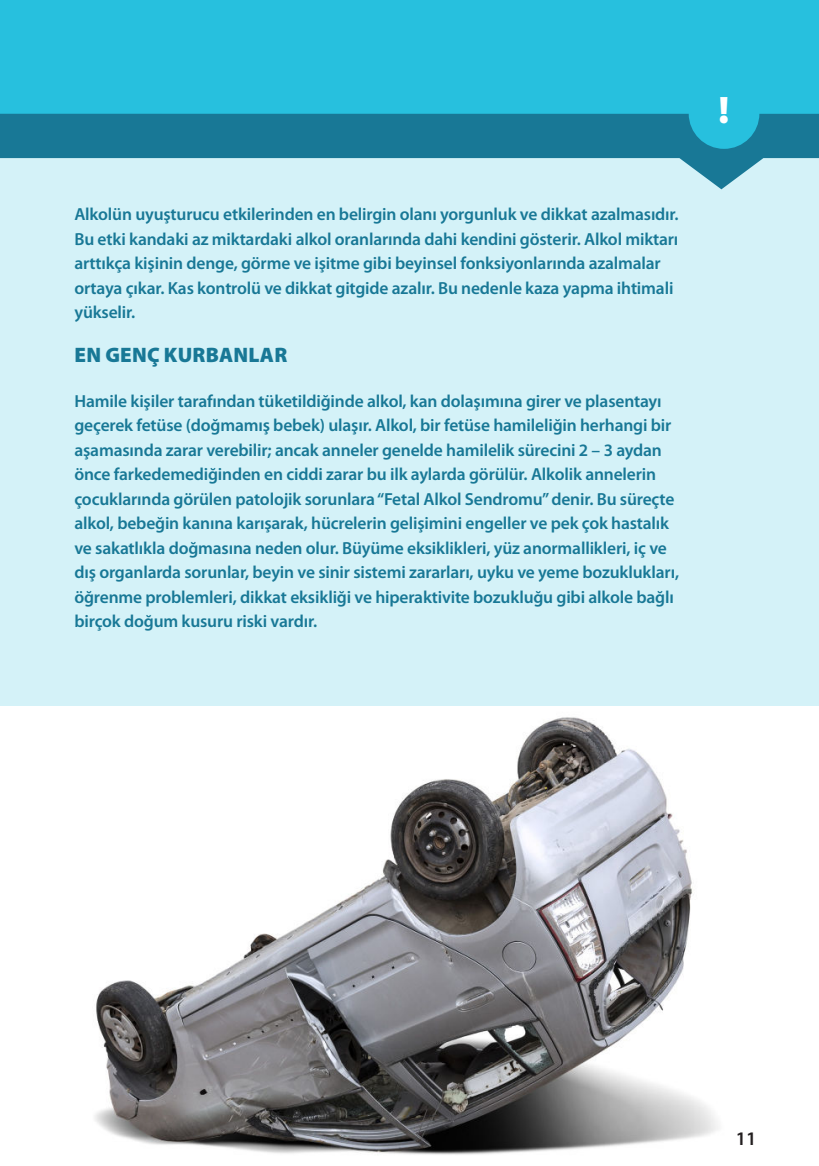
<style>
.page{position:relative;width:819px;height:1166px;background:#d4f2f8}
.page>*{position:absolute;margin:0;border:0;box-sizing:border-box;transform-origin:0 0}
.t1{font:900 38.5px "Myriad Pro";color:#fff}
.t2{font:900 21px "Myriad Pro";letter-spacing:.01em;color:#187896}
.t3{font:600 19.25px "Myriad Pro";color:#231f20}
.t4{font:600 17.5px/24.5px "Myriad Pro";letter-spacing:-.01em;color:#187896}
</style>
<div class="page">
<img style="left:0;top:707px;width:818px;height:459px">
<div style="left:722px;top:1113px;width:47px;height:53px;background:#fff"></div>
<svg style="left:0;top:114px;width:819px;height:75px;fill:#187896"></svg>
<div style="left:0;top:0;width:819px;height:114px;background:#27c0de"></div>
<div style="left:688px;top:78px;width:71px;height:71px;background:#27c0de;border-radius:50%"></div>
<p class="t4" style="left:74px;top:202px;width:605px">Alkolün uyuşturucu etkilerinden en belirgin olanı yorgunluk ve dikkat azalmasıdır.<br>Bu etki kandaki az miktardaki alkol oranlarında dahi kendini gösterir. Alkol miktarı arttıkça kişinin denge, görme ve işitme gibi beyinsel fonksiyonlarında azalmalar ortaya çıkar. Kas kontrolü ve dikkat gitgide azalır. Bu nedenle kaza yapma ihtimali yükselir.</p>
<p class="t2" style="left:75px;top:344px;width:214px">EN GENÇ KURBANLAR</p>
<p class="t4" style="left:74px;top:389px;width:606px">Hamile kişiler tarafından tüketildiğinde alkol, kan dolaşımına girer ve plasentayı geçerek fetüse (doğmamış bebek) ulaşır. Alkol, bir fetüse hamileliğin herhangi bir aşamasında zarar verebilir; ancak anneler genelde hamilelik sürecini 2 – 3 aydan önce farkedemediğinden en ciddi zarar bu ilk aylarda görülür. Alkolik annelerin çocuklarında görülen patolojik sorunlara “Fetal Alkol Sendromu” denir. Bu süreçte alkol, bebeğin kanına karışarak, hücrelerin gelişimini engeller ve pek çok hastalık ve sakatlıkla doğmasına neden olur. Büyüme eksiklikleri, yüz anormallikleri, iç ve dış organlarda sorunlar, beyin ve sinir sistemi zararları, uyku ve yeme bozuklukları, öğrenme problemleri, dikkat eksikliği ve hiperaktivite bozukluğu gibi alkole bağlı birçok doğum kusuru riski vardır.</p>
<h1 class="t1" style="left:718px;top:90px;width:12px">!</h1>
<p class="t3" style="left:735px;top:1129px;width:22px">11</p>
</div>
